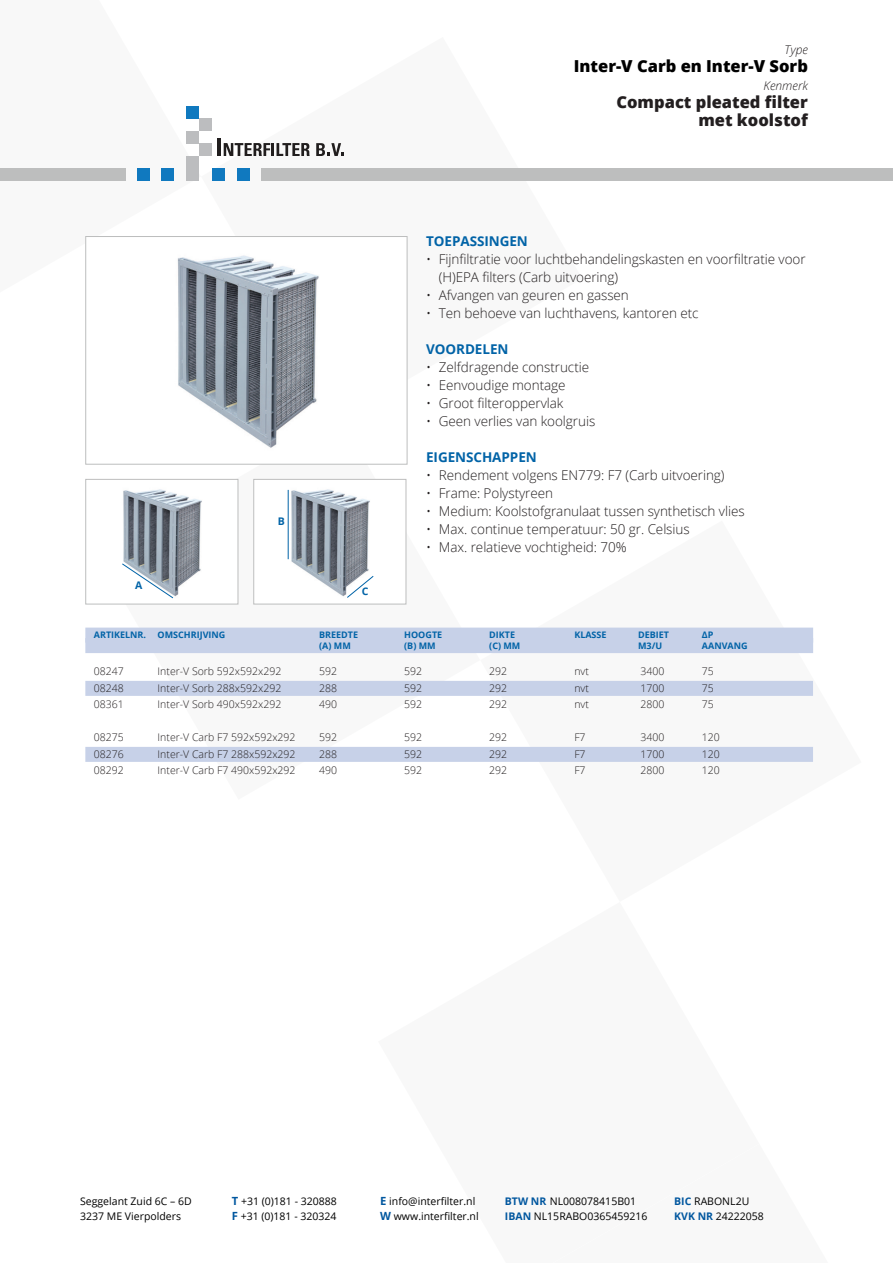
<style>
.page{position:relative;width:893px;height:1263px;background:#fff}
.page>*{position:absolute;margin:0;border:0;box-sizing:border-box;transform-origin:0 0}
.t1{font:800 16.5px/18px "Open Sans";color:#231f20;text-align:right}
.t2{font:800 16.5px "Open Sans";color:#000}
.t3{font:300 13.5px/18px "Open Sans";letter-spacing:-.005em;color:#231f20}
.t4{font:700 13.5px "Open Sans";letter-spacing:-.005em;color:#0163a7}
.t5{font:italic 300 12px "Open Sans";color:#231f20}
.t6{font:300 10.5px "Open Sans";color:#231f20}
.t7{font:10.5px/15px "Open Sans";color:#000}
.t8{font:700 10.5px "Open Sans";color:#0163a7}
.t9{font:700 9px "Open Sans";color:#0163a7}
.s1{font-weight:700;color:#01579f}
.s2{font-weight:700;font-size:11.25px;color:#01579f}
</style>
<div class="page">
<svg style="left:99px;top:418px;width:381px;height:329px"></svg>
<svg style="left:480px;top:627px;width:334px;height:120px"></svg>
<div style="left:261px;top:168px;width:632px;height:13px;background:#bdbebe"></div>
<div style="left:0;top:168px;width:125px;height:13px;background:#bdbebe"></div>
<div style="left:85px;top:628px;width:728px;height:15px;background:#c7d1e8"></div>
<div style="left:85px;top:638px;width:728px;height:15px;background:#c7d1e8"></div>
<div style="left:85px;top:681px;width:728px;height:15px;background:#c7d1e8"></div>
<div style="left:85px;top:747px;width:728px;height:15px;background:#c7d1e8"></div>
<div style="left:86px;top:236px;width:321px;height:228px;background:#fff"></div>
<img style="left:177px;top:255px;width:142px;height:193px">
<div style="left:85px;top:236px;width:322px;height:229px;border:1px solid #bdbebe"></div>
<div style="left:86px;top:479px;width:152px;height:125px;background:#fff"></div>
<img style="left:123px;top:489px;width:79px;height:108px">
<div style="left:85px;top:479px;width:153px;height:125px;border:1px solid #bdbebe"></div>
<div style="left:254px;top:479px;width:152px;height:125px;background:#fff"></div>
<img style="left:291px;top:489px;width:79px;height:108px">
<div style="left:253px;top:479px;width:153px;height:125px;border:1px solid #bdbebe"></div>
<svg style="left:122px;top:563px;width:52px;height:36px"></svg>
<hr style="left:288px;top:490px;width:1px;height:69px;background:#0163a7">
<svg style="left:346px;top:575px;width:28px;height:23px"></svg>
<div style="left:237px;top:168px;width:12px;height:13px;background:#1079bf"></div>
<div style="left:212px;top:168px;width:12px;height:13px;background:#1079bf"></div>
<div style="left:187px;top:168px;width:12px;height:13px;background:#bcbdbf"></div>
<div style="left:187px;top:156px;width:12px;height:13px;background:#bcbdbf"></div>
<div style="left:187px;top:131px;width:12px;height:13px;background:#bcbdbf"></div>
<div style="left:199px;top:144px;width:13px;height:12px;background:#bcbdbf"></div>
<div style="left:187px;top:106px;width:12px;height:13px;background:#1079bf"></div>
<div style="left:199px;top:119px;width:13px;height:12px;background:#bcbdbf"></div>
<div style="left:162px;top:168px;width:12px;height:13px;background:#1079bf"></div>
<div style="left:137px;top:168px;width:12px;height:13px;background:#1079bf"></div>
<hr style="left:217px;top:139px;width:4px;height:17px;background:#211e1e">
<svg style="left:224px;top:143px;width:86px;height:13px"></svg>
<svg style="left:316px;top:143px;width:28px;height:13px"></svg>
<p class="t8" style="left:135px;top:578px;width:9px">A</p>
<p class="t8" style="left:278px;top:514px;width:9px">B</p>
<p class="t8" style="left:362px;top:583px;width:8px">C</p>
<p class="t5" style="left:785px;top:41px;width:25px">Type</p>
<p class="t2" style="left:574px;top:53px;width:236px">Inter-V Carb en Inter-V Sorb</p>
<p class="t5" style="left:764px;top:77px;width:46px">Kenmerk</p>
<p class="t1" style="left:616px;top:92px;width:193px">Compact pleated filter met koolstof</p>
<p class="t4" style="left:426px;top:232px;width:103px">TOEPASSINGEN</p>
<p class="t3" style="left:439px;top:250px;width:368px;text-indent:-13px">• Fijnfiltratie voor luchtbehandelingskasten en voorfiltratie voor (H)EPA filters (Carb uitvoering)</p>
<p class="t3" style="left:426px;top:286px;width:204px">• Afvangen van geuren en gassen</p>
<p class="t3" style="left:426px;top:304px;width:274px">• Ten behoeve van luchthavens, kantoren etc</p>
<p class="t4" style="left:426px;top:340px;width:84px">VOORDELEN</p>
<p class="t3" style="left:426px;top:358px;width:165px">• Zelfdragende constructie</p>
<p class="t3" style="left:426px;top:376px;width:141px">• Eenvoudige montage</p>
<p class="t3" style="left:426px;top:394px;width:139px">• Groot filteroppervlak</p>
<p class="t3" style="left:426px;top:412px;width:171px">• Geen verlies van koolgruis</p>
<p class="t4" style="left:426px;top:448px;width:112px">EIGENSCHAPPEN</p>
<p class="t3" style="left:426px;top:466px;width:300px">• Rendement volgens EN779: F7 (Carb uitvoering)</p>
<p class="t3" style="left:426px;top:484px;width:128px">• Frame: Polystyreen</p>
<p class="t3" style="left:426px;top:502px;width:320px">• Medium: Koolstofgranulaat tussen synthetisch vlies</p>
<p class="t3" style="left:426px;top:520px;width:265px">• Max. continue temperatuur: 50 gr. Celsius</p>
<p class="t3" style="left:426px;top:538px;width:202px">• Max. relatieve vochtigheid: 70%</p>
<p class="t9" style="left:94px;top:629px;width:54px">ARTIKELNR.</p>
<p class="t9" style="left:158px;top:629px;width:69px">OMSCHRIJVING</p>
<p class="t9" style="left:319px;top:629px;width:40px">BREEDTE</p>
<p class="t9" style="left:404px;top:629px;width:39px">HOOGTE</p>
<p class="t9" style="left:489px;top:629px;width:27px">DIKTE</p>
<p class="t9" style="left:574px;top:629px;width:34px">KLASSE</p>
<p class="t9" style="left:638px;top:629px;width:32px">DEBIET</p>
<p class="t9" style="left:702px;top:629px;width:13px">ΔP</p>
<p class="t9" style="left:319px;top:639px;width:33px">(A) MM</p>
<p class="t9" style="left:404px;top:639px;width:33px">(B) MM</p>
<p class="t9" style="left:489px;top:639px;width:33px">(C) MM</p>
<p class="t9" style="left:638px;top:639px;width:26px">M3/U</p>
<p class="t9" style="left:702px;top:639px;width:47px">AANVANG</p>
<p class="t6" style="left:94px;top:664px;width:31px">08247</p>
<p class="t6" style="left:158px;top:664px;width:125px">Inter-V Sorb 592x592x292</p>
<p class="t6" style="left:319px;top:664px;width:19px">592</p>
<p class="t6" style="left:404px;top:664px;width:19px">592</p>
<p class="t6" style="left:489px;top:664px;width:19px">292</p>
<p class="t6" style="left:574px;top:664px;width:16px">nvt</p>
<p class="t6" style="left:640px;top:664px;width:25px">3400</p>
<p class="t6" style="left:702px;top:664px;width:13px">75</p>
<p class="t6" style="left:94px;top:681px;width:31px">08248</p>
<p class="t6" style="left:158px;top:681px;width:125px">Inter-V Sorb 288x592x292</p>
<p class="t6" style="left:319px;top:681px;width:19px">288</p>
<p class="t6" style="left:404px;top:681px;width:19px">592</p>
<p class="t6" style="left:489px;top:681px;width:19px">292</p>
<p class="t6" style="left:574px;top:681px;width:16px">nvt</p>
<p class="t6" style="left:640px;top:681px;width:25px">1700</p>
<p class="t6" style="left:702px;top:681px;width:13px">75</p>
<p class="t6" style="left:94px;top:697px;width:31px">08361</p>
<p class="t6" style="left:158px;top:697px;width:125px">Inter-V Sorb 490x592x292</p>
<p class="t6" style="left:319px;top:697px;width:19px">490</p>
<p class="t6" style="left:404px;top:697px;width:19px">592</p>
<p class="t6" style="left:489px;top:697px;width:19px">292</p>
<p class="t6" style="left:574px;top:697px;width:16px">nvt</p>
<p class="t6" style="left:640px;top:697px;width:25px">2800</p>
<p class="t6" style="left:702px;top:697px;width:13px">75</p>
<p class="t6" style="left:94px;top:730px;width:31px">08275</p>
<p class="t6" style="left:158px;top:730px;width:139px">Inter-V Carb F7 592x592x292</p>
<p class="t6" style="left:319px;top:730px;width:19px">592</p>
<p class="t6" style="left:404px;top:730px;width:19px">592</p>
<p class="t6" style="left:489px;top:730px;width:19px">292</p>
<p class="t6" style="left:574px;top:730px;width:13px">F7</p>
<p class="t6" style="left:640px;top:730px;width:25px">3400</p>
<p class="t6" style="left:702px;top:730px;width:19px">120</p>
<p class="t6" style="left:94px;top:747px;width:31px">08276</p>
<p class="t6" style="left:158px;top:747px;width:139px">Inter-V Carb F7 288x592x292</p>
<p class="t6" style="left:319px;top:747px;width:19px">288</p>
<p class="t6" style="left:404px;top:747px;width:19px">592</p>
<p class="t6" style="left:489px;top:747px;width:19px">292</p>
<p class="t6" style="left:574px;top:747px;width:13px">F7</p>
<p class="t6" style="left:640px;top:747px;width:25px">1700</p>
<p class="t6" style="left:702px;top:747px;width:19px">120</p>
<p class="t6" style="left:94px;top:763px;width:31px">08292</p>
<p class="t6" style="left:158px;top:763px;width:139px">Inter-V Carb F7 490x592x292</p>
<p class="t6" style="left:319px;top:763px;width:19px">490</p>
<p class="t6" style="left:404px;top:763px;width:19px">592</p>
<p class="t6" style="left:489px;top:763px;width:19px">292</p>
<p class="t6" style="left:574px;top:763px;width:13px">F7</p>
<p class="t6" style="left:640px;top:763px;width:25px">2800</p>
<p class="t6" style="left:702px;top:763px;width:19px">120</p>
<p class="t7" style="left:80px;top:1193px;width:113px">Seggelant Zuid 6C – 6D<br>3237 ME Vierpolders</p>
<p class="t7" style="left:505px;top:1193px;width:144px"><span class="s1">BTW NR</span> NL008078415B01<br><span class="s1">IBAN</span> NL15RABO0365459216</p>
<p class="t7" style="left:674px;top:1193px;width:91px"><span class="s1">BIC</span> RABONL2U<br><span class="s1">KVK NR</span> 24222058</p>
<p class="t7" style="left:380px;top:1194px;width:100px"><span class="s2">E</span> info@interfilter.nl<br><span class="s2">W</span> www.interfilter.nl</p>
<p class="t7" style="left:232px;top:1194px;width:107px"><span class="s2">T</span> +31 (0)181 - 320888<br><span class="s2">F</span> +31 (0)181 - 320324</p>
</div>
